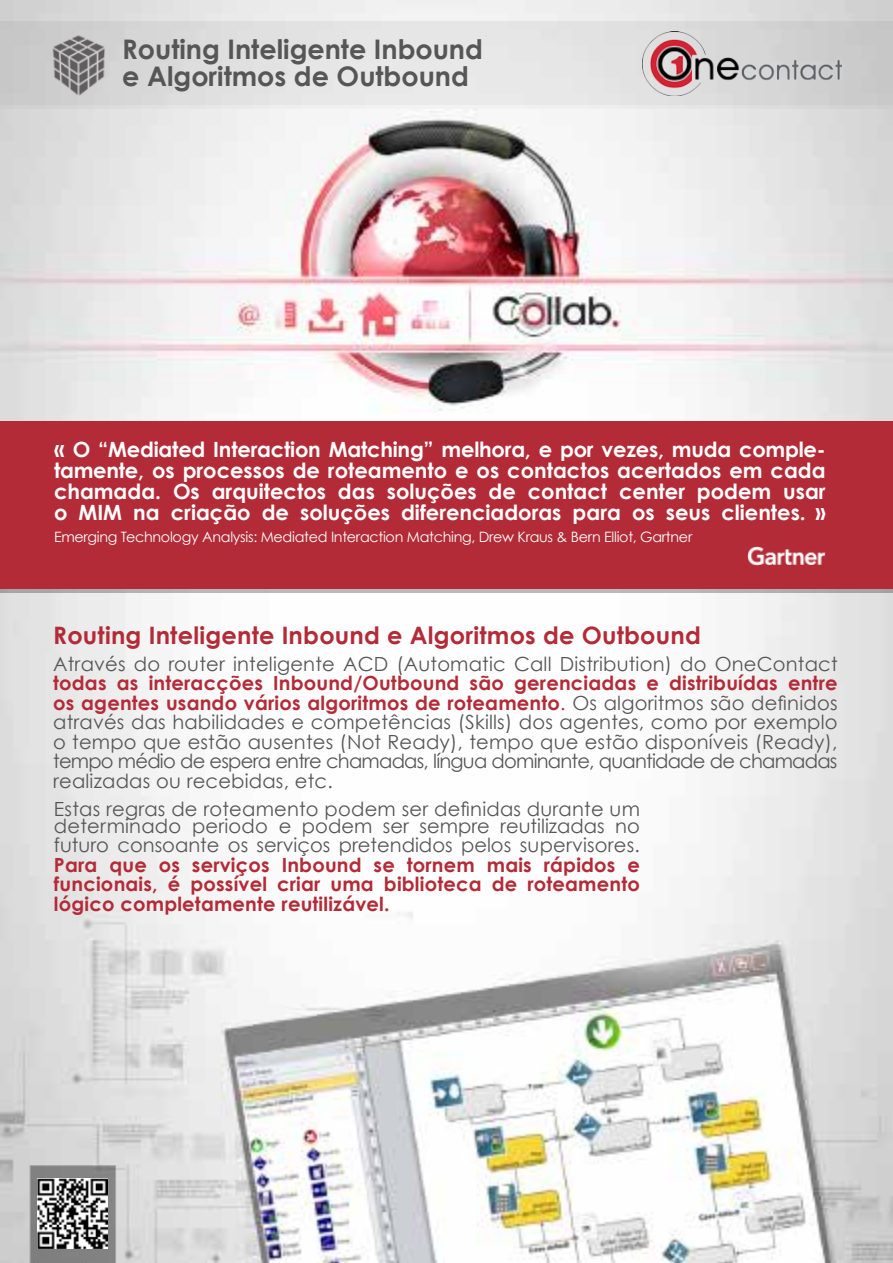
<style>
.page{position:relative;width:893px;height:1263px;background:#fff}
.page>*{position:absolute;margin:0;border:0;box-sizing:border-box;transform-origin:0 0}
.t1{font:700 27px/27px "Century Gothic";color:#565656}
.t2{font:700 24px "Century Gothic";letter-spacing:.01em;color:#b32b37}
.t3{font:700 21px/21px "Century Gothic";color:#fff;text-align:justify}
.t4{font:19.5px/19.5px "Century Gothic";letter-spacing:.01em;color:#565656;text-align:justify}
.t5{font:700 19.5px/19.5px "Century Gothic";letter-spacing:.01em;color:#b32b37;text-align:justify}
.t6{font:14.25px "Century Gothic";letter-spacing:-.02em;color:#fff}
.s1{font-size:22.5px}
.s2{font-weight:700;color:#b32b37}
.s3{color:#b32b37}
</style>
<div class="page">
<img style="left:0;top:0;width:893px;height:1263px">
<svg style="left:30px;top:1165px;width:86px;height:98px;background:#848484"></svg>
<div style="left:0;top:424px;width:893px;height:169px;background:#000;opacity:.27"></div>
<div style="left:0;top:421px;width:893px;height:168px;background:#b32b37"></div>
<div style="left:0;top:25px;width:893px;height:83px;background:#000;opacity:.27"></div>
<svg style="left:0;top:22px;width:893px;height:83px;background:#ddd"></svg>
<img style="left:748px;top:546px;width:78px;height:19px">
<img style="left:643px;top:31px;width:198px;height:65px">
<img style="left:38px;top:1178px;width:70px;height:70px">
<img style="left:49px;top:34px;width:62px;height:62px">
<h1 class="t1" style="left:122px;top:36px;width:362px">Routing Inteligente Inbound e Algoritmos de Outbound</h1>
<p class="t3" style="left:54px;top:438px;width:773px"><span class="s1">«</span> O “Mediated Interaction Matching” melhora, e por vezes, muda comple&shy;tamente, os processos de roteamento e os contactos acertados em cada chamada. Os arquitectos das soluções de contact center podem usar o MIM na criação de soluções diferenciadoras para os seus clientes. <span class="s1">»</span></p>
<p class="t6" style="left:54px;top:528px;width:640px">Emerging Technology Analysis: Mediated Interaction Matching, Drew Kraus &amp; Bern Elliot, Gartner</p>
<p class="t2" style="left:53px;top:620px;width:649px">Routing Inteligente Inbound e Algoritmos de Outbound</p>
<p class="t4" style="left:53px;top:653px;width:786px">Através do router inteligente ACD (Automatic Call Distribution) do OneContact</p>
<p class="t4" style="left:53px;top:673px;width:786px"><span class="s2">todas as interacções Inbound/Outbound são gerenciadas e distribuídas entre os agentes usando vários algoritmos de roteamento</span><span class="s3">.</span> Os algoritmos são definidos através das habilidades e competências (Skills) dos agentes, como por exemplo o tempo que estão ausentes (Not Ready), tempo que estão disponíveis (Ready), tempo médio de espera entre chamadas, língua dominante, quantidade de chamadas realizadas ou recebidas, etc.</p>
<p class="t4" style="left:54px;top:801px;width:587px;line-height:16.5px">Estas regras de roteamento podem ser definidas durante um determinado periodo e podem ser sempre reutilizadas no</p>
<p class="t4" style="left:54px;top:835px;width:587px">futuro consoante os serviços pretendidos pelos supervisores.</p>
<p class="t5" style="left:54px;top:854px;width:587px">Para que os serviços Inbound se tornem mais rápidos e funcionais, é possível criar uma biblioteca de roteamento lógico completamente reutilizável.</p>
</div>
